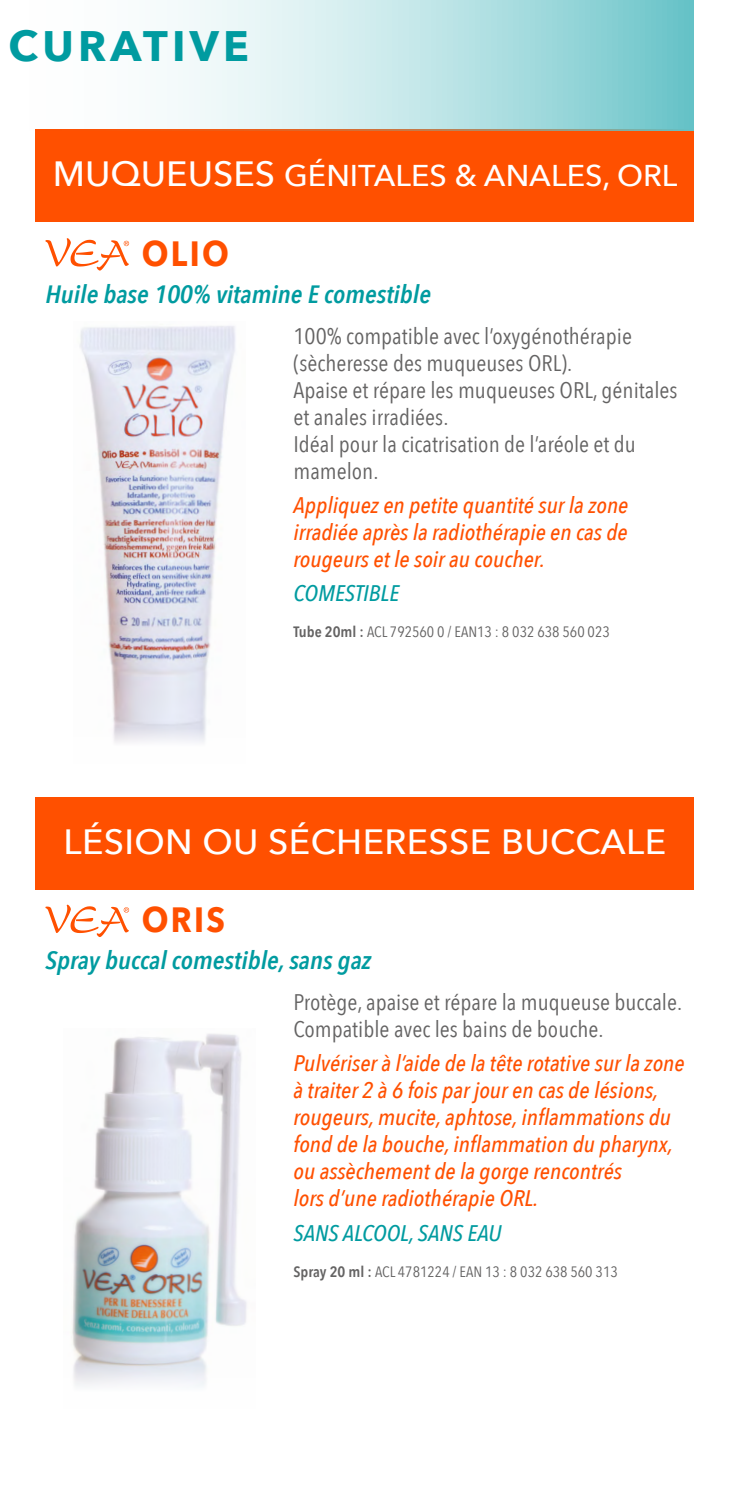
<style>
.page{position:relative;width:730px;height:1489px;background:#fff}
.page>*{position:absolute;margin:0;border:0;box-sizing:border-box;transform-origin:0 0}
.t1{font:700 42.5px "Avenir Next";letter-spacing:.1em;color:#009ba0}
.pathologie{font:500 35px "Avenir Next";letter-spacing:.01em;color:#fff}
.grands_titres{font:700 35px "Avenir Next";letter-spacing:.075em;color:#ff5000;scale:.9 1}
.pathologie-2{font:500 30px "Avenir Next";color:#fff}
.Définition{font:italic 600 25px "Avenir Next Condensed";color:#009ba0;scale:1.05 1}
.usage{font:italic 500 22.5px/27px "Avenir Next Condensed";color:#ff5000;text-align:justify;scale:1.05 1}
.Description{font:22.5px/27px "Avenir Next Condensed";color:#646363;scale:1.05 1}
.usage_-_remarques{font:italic 500 22.5px "Avenir Next Condensed";color:#009ba0;scale:1.05 1}
.Conditionnement{font:15px "Avenir Next Condensed";color:#646363;scale:1.05 1}
.s1{font-size:35px}
.s2{font-weight:600}
</style>
<div class="page">
<div style="left:35px;top:129px;width:659px;height:93px;background:#ff5000"></div>
<div style="left:35px;top:797px;width:659px;height:92px;background:#ff5000"></div>
<svg style="left:45px;top:238px;width:84px;height:33px"></svg>
<img style="left:80px;top:326px;width:156px;height:417px">
<svg style="left:45px;top:904px;width:84px;height:33px"></svg>
<img style="left:72px;top:1033px;width:175px;height:354px">
<svg style="left:156px;top:0;width:538px;height:130px;background:#bbe3e5"></svg>
<h1 class="t1" style="left:9px;top:10px;width:242px">CURATIVE</h1>
<p class="pathologie-2" style="left:53px;top:150px;width:626px"><span class="s1">MUQUEUSES</span> GÉNITALES &amp; ANALES, ORL</p>
<p class="grands_titres" style="left:142px;top:223px;width:98px">OLIO</p>
<p class="Définition" style="left:45px;top:279px;width:369px">Huile base 100% vitamine E comestible</p>
<p class="Description" style="left:293px;top:321px;width:324px">100% compatible avec l’oxygénothérapie (sècheresse des muqueuses ORL).</p>
<p class="Description" style="left:293px;top:375px;width:367px">Apaise et répare les muqueuses ORL, génitales et anales irradiées.</p>
<p class="Description" style="left:293px;top:429px;width:328px">Idéal pour la cicatrisation de l’aréole et du mamelon.</p>
<p class="usage" style="left:293px;top:491px;width:320px">Appliquez en petite quantité sur la zone irradiée après la radiothérapie en cas de rougeurs et le soir au coucher.</p>
<p class="usage_-_remarques" style="left:293px;top:579px;width:102px">COMESTIBLE</p>
<p class="Conditionnement" style="left:293px;top:619px;width:303px"><span class="s2">Tube 20ml :</span> ACL 792560 0 / EAN13 : 8 032 638 560 023</p>
<p class="pathologie" style="left:63px;top:811px;width:604px">LÉSION OU SÉCHERESSE BUCCALE</p>
<p class="grands_titres" style="left:142px;top:889px;width:94px">ORIS</p>
<p class="Définition" style="left:45px;top:945px;width:312px">Spray buccal comestible, sans gaz</p>
<p class="Description" style="left:293px;top:987px;width:372px">Protège, apaise et répare la muqueuse buccale.</p>
<p class="Description" style="left:293px;top:1014px;width:297px">Compatible avec les bains de bouche.</p>
<p class="usage" style="left:293px;top:1049px;width:374px;text-align:left">Pulvériser à l’aide de la tête rotative sur la zone à traiter 2 à 6 fois par jour en cas de lésions, rougeurs, mucite, aphtose, inflammations du fond de la bouche, inflammation du pharynx, ou assèchement de la gorge rencontrés<br>lors d’une radiothérapie ORL.</p>
<p class="usage_-_remarques" style="left:293px;top:1218px;width:200px">SANS ALCOOL, SANS EAU</p>
<p class="Conditionnement" style="left:293px;top:1258px;width:310px"><span class="s2">Spray 20 ml :</span> ACL 4781224 / EAN 13 : 8 032 638 560 313</p>
</div>
